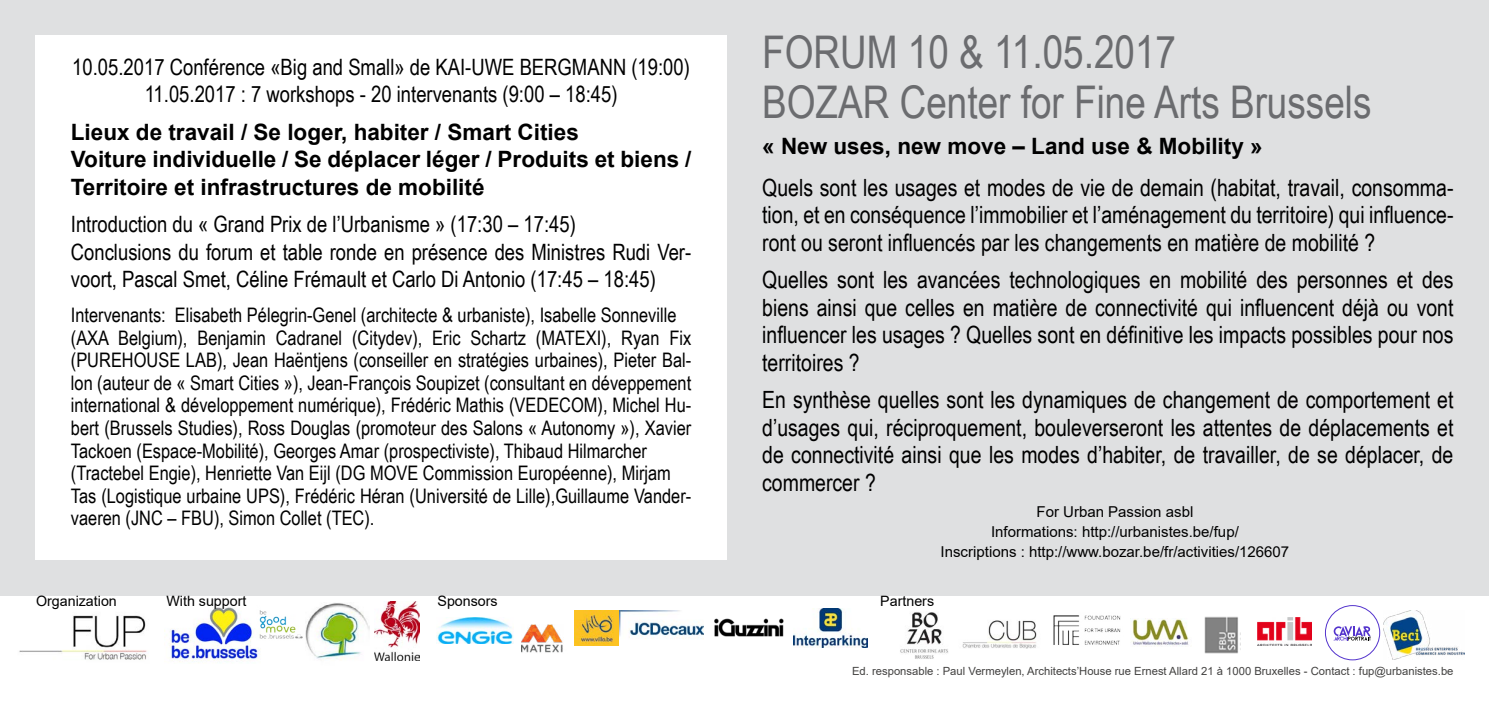
<style>
.page{position:relative;width:1489px;height:702px;background:#fff}
.page>*{position:absolute;margin:0;border:0;box-sizing:border-box;transform-origin:0 0}
.t1{font:45px/50px "Arial Narrow";color:#6b6c6f}
.t2{font:23.75px/27.5px "Arial Narrow";color:#000;text-align:justify}
.t3{font:22.5px/27.5px "Arial Narrow";color:#000;text-align:center}
.t4{font:700 22.5px/27.5px "Arial";color:#000}
.t5{font:20px/22.5px "Arial Narrow";color:#000}
.t6{font:15px/20px "Arial";color:#000;text-align:center}
.t7{font:14.25px "Arial";color:#000}
.t8{font:11.25px "Arial";color:#434241}
</style>
<div class="page">
<div style="left:0;top:0;width:1488px;height:595px;background:#dfe0e1"></div>
<div style="left:35px;top:35px;width:691px;height:525px;background:#fff"></div>
<img style="left:19px;top:615px;width:128px;height:45px">
<img style="left:169px;top:607px;width:92px;height:55px">
<img style="left:900px;top:612px;width:48px;height:47px">
<img style="left:1130px;top:618px;width:59px;height:29px">
<img style="left:962px;top:620px;width:75px;height:29px">
<img style="left:1053px;top:615px;width:68px;height:30px">
<img style="left:1204px;top:616px;width:34px;height:38px">
<img style="left:1257px;top:617px;width:54px;height:28px">
<img style="left:374px;top:601px;width:45px;height:59px">
<img style="left:257px;top:607px;width:49px;height:33px">
<img style="left:521px;top:624px;width:42px;height:29px">
<img style="left:437px;top:617px;width:76px;height:27px">
<img style="left:574px;top:610px;width:129px;height:35px">
<img style="left:714px;top:618px;width:70px;height:19px">
<img style="left:793px;top:608px;width:74px;height:39px">
<img style="left:1383px;top:611px;width:81px;height:48px">
<img style="left:306px;top:603px;width:63px;height:57px">
<svg style="left:1333px;top:626px;width:37px;height:14px"></svg>
<div style="left:1324px;top:605px;width:55px;height:55px;border:1px solid #5434cd;border-radius:50%"></div>
<p class="t3" style="left:72px;top:52px;width:619px">10.05.2017 Conférence «Big and Small» de KAI-UWE BERGMANN (19:00)<br>11.05.2017 : 7 workshops - 20 intervenants (9:00 – 18:45)</p>
<p class="t4" style="left:71px;top:118px;width:622px">Lieux de travail / Se loger, habiter / Smart Cities<br>Voiture individuelle / Se déplacer léger / Produits et biens /<br>Territoire et infrastructures de mobilité</p>
<p class="t3" style="left:71px;top:210px;width:622px;text-align:left">Introduction du « Grand Prix de l’Urbanisme » (17:30 – 17:45)<br>Conclusions du forum et table ronde en présence des Ministres Rudi Ver&shy;voort, Pascal Smet, Céline Frémault et Carlo Di Antonio (17:45 – 18:45)</p>
<p class="t5" style="left:71px;top:303px;width:622px">Intervenants: Elisabeth Pélegrin-Genel (architecte &amp; urbaniste), Isabelle Sonneville (AXA Belgium), Benjamin Cadranel (Citydev), Eric Schartz (MATEXI), Ryan Fix (PUREHOUSE LAB), Jean Haëntjens (conseiller en stratégies urbaines), Pieter Bal&shy;lon (auteur de « Smart Cities »), Jean-François Soupizet (consultant en déveppement international &amp; développement numérique), Frédéric Mathis (VEDECOM), Michel Hu&shy;bert (Brussels Studies), Ross Douglas (promoteur des Salons « Autonomy »), Xavier Tackoen (Espace-Mobilité), Georges Amar (prospectiviste), Thibaud Hilmarcher (Tractebel Engie), Henriette Van Eijl (DG MOVE Commission Européenne), Mirjam Tas (Logistique urbaine UPS), Frédéric Héran (Université de Lille),Guillaume Vander&shy;vaeren (JNC – FBU), Simon Collet (TEC).</p>
<h1 class="t1" style="left:762px;top:26px;width:611px">FORUM 10 &amp; 11.05.2017<br>BOZAR Center for Fine Arts Brussels</h1>
<p class="t4" style="left:762px;top:132px;width:502px">« New uses, new move – Land use &amp; Mobility »</p>
<p class="t2" style="left:762px;top:173px;width:692px">Quels sont les usages et modes de vie de demain (habitat, travail, consomma&shy;tion, et en conséquence l’immobilier et l’aménagement du territoire) qui influence&shy;ront ou seront influencés par les changements en matière de mobilité ?</p>
<p class="t2" style="left:762px;top:265px;width:692px">Quelles sont les avancées technologiques en mobilité des personnes et des biens ainsi que celles en matière de connectivité qui influencent déjà ou vont influencer les usages ? Quelles sont en définitive les impacts possibles pour nos territoires ?</p>
<p class="t2" style="left:762px;top:385px;width:692px">En synthèse quelles sont les dynamiques de changement de comportement et d’usages qui, réciproquement, bouleverseront les attentes de déplacements et de connectivité ainsi que les modes d’habiter, de travailler, de se déplacer, de commercer ?</p>
<p class="t6" style="left:940px;top:502px;width:350px">For Urban Passion asbl<br>Informations: http://urbanistes.be/fup/<br>Inscriptions : http://www.bozar.be/fr/activities/126607</p>
<p class="t7" style="left:36px;top:591px;width:82px">Organization</p>
<p class="t7" style="left:166px;top:591px;width:81px">With support</p>
<p class="t7" style="left:437px;top:591px;width:62px">Sponsors</p>
<p class="t7" style="left:880px;top:591px;width:55px">Partners</p>
<p class="t8" style="left:852px;top:663px;width:603px">Ed. responsable : Paul Vermeylen, Architects’House rue Ernest Allard 21 à 1000 Bruxelles - Contact : fup@urbanistes.be</p>
</div>
